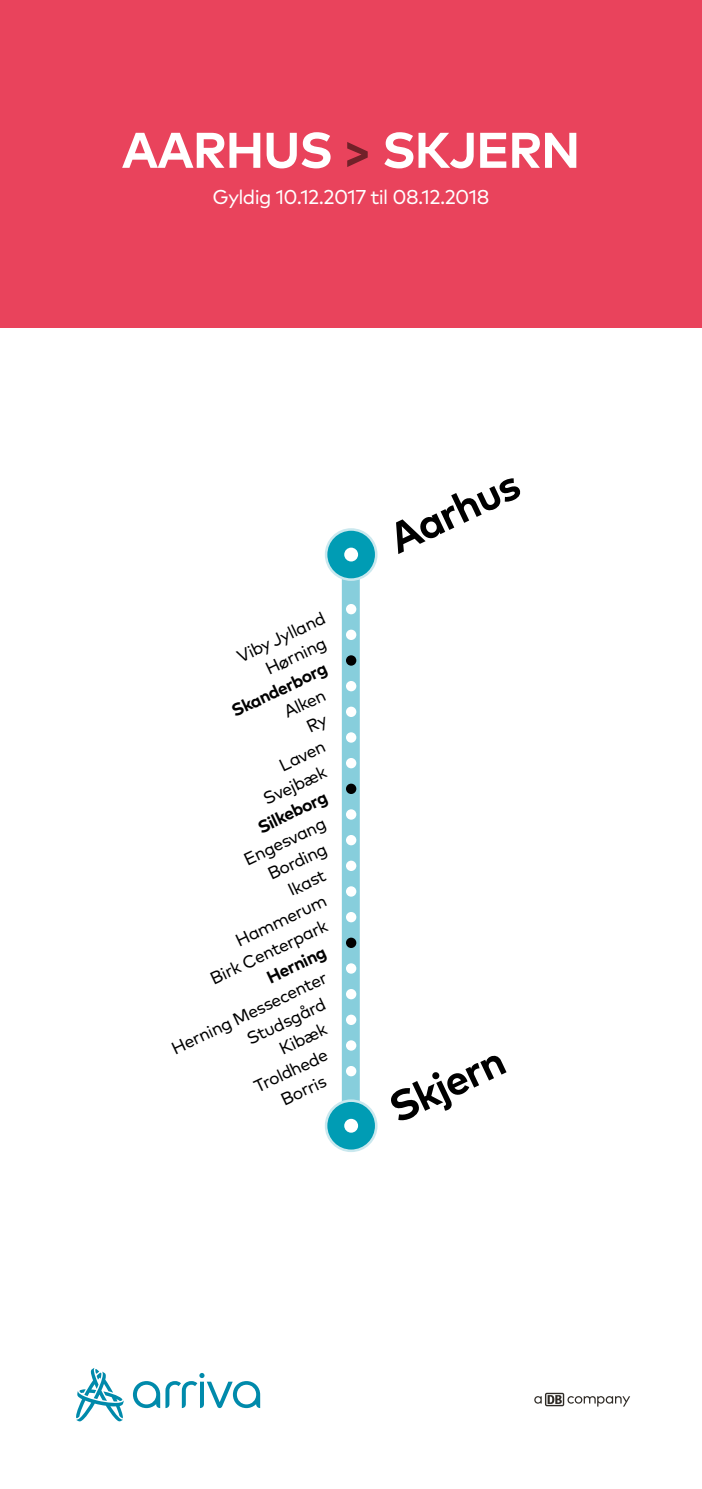
<style>
.page{position:relative;width:702px;height:1489px;background:#fff}
.page>*{position:absolute;margin:0;border:0;box-sizing:border-box;transform-origin:0 0}
.t1{font:700 50px "Mark Pro";letter-spacing:-.025em;color:#fff}
.t2{font:700 42.25px "Mark Pro";color:#000}
.t3{font:20px "Mark Pro";letter-spacing:-.03em;color:#fff}
.t4{font:17.5px/23.2px "Mark Pro";color:#000}
.t5{font:700 17.5px "Mark Pro";color:#000}
.s1{color:#712129}
</style>
<div class="page">
<div style="left:0;top:0;width:702px;height:327px;background:#e9435c"></div>
<div style="left:342px;top:563px;width:18px;height:564px;background:#87cedc"></div>
<div style="left:326px;top:1100px;width:50px;height:50px;background:#009cb4;border-radius:50%"></div>
<div style="left:325px;top:1099px;width:52px;height:52px;border:3px solid #cae8ee;border-radius:50%"></div>
<div style="left:344px;top:1118px;width:14px;height:14px;background:#fff;border-radius:50%"></div>
<div style="left:326px;top:529px;width:50px;height:50px;background:#009cb4;border-radius:50%"></div>
<div style="left:325px;top:528px;width:52px;height:53px;border:3px solid #cae8ee;border-radius:50%"></div>
<div style="left:344px;top:547px;width:14px;height:14px;background:#fff;border-radius:50%"></div>
<div style="left:346px;top:835px;width:10px;height:10px;background:#fff;border-radius:50%"></div>
<div style="left:346px;top:809px;width:10px;height:10px;background:#fff;border-radius:50%"></div>
<div style="left:346px;top:886px;width:10px;height:10px;background:#fff;border-radius:50%"></div>
<div style="left:346px;top:860px;width:10px;height:11px;background:#fff;border-radius:50%"></div>
<div style="left:346px;top:937px;width:10px;height:10px;background:#000;border-radius:50%"></div>
<div style="left:346px;top:911px;width:10px;height:11px;background:#fff;border-radius:50%"></div>
<div style="left:346px;top:988px;width:10px;height:11px;background:#fff;border-radius:50%"></div>
<div style="left:346px;top:963px;width:10px;height:10px;background:#fff;border-radius:50%"></div>
<div style="left:346px;top:1014px;width:10px;height:10px;background:#fff;border-radius:50%"></div>
<div style="left:346px;top:1040px;width:10px;height:10px;background:#fff;border-radius:50%"></div>
<div style="left:346px;top:1065px;width:10px;height:11px;background:#fff;border-radius:50%"></div>
<div style="left:346px;top:629px;width:10px;height:11px;background:#fff;border-radius:50%"></div>
<div style="left:346px;top:604px;width:10px;height:10px;background:#fff;border-radius:50%"></div>
<div style="left:346px;top:681px;width:10px;height:10px;background:#fff;border-radius:50%"></div>
<div style="left:346px;top:655px;width:10px;height:10px;background:#000;border-radius:50%"></div>
<div style="left:346px;top:732px;width:10px;height:10px;background:#fff;border-radius:50%"></div>
<div style="left:346px;top:706px;width:10px;height:11px;background:#fff;border-radius:50%"></div>
<div style="left:346px;top:783px;width:10px;height:11px;background:#000;border-radius:50%"></div>
<div style="left:346px;top:758px;width:10px;height:10px;background:#fff;border-radius:50%"></div>
<svg style="left:133px;top:1373px;width:127px;height:34px"></svg>
<svg style="left:76px;top:1368px;width:48px;height:53px"></svg>
<svg style="left:534px;top:1392px;width:96px;height:14px"></svg>
<h1 class="t1" style="left:122px;top:112px;width:460px">AARHUS <span class="s1">&gt;</span> SKJERN</h1>
<p class="t3" style="left:212px;top:181px;width:278px">Gyldig 10.12.2017 til 08.12.2018</p>
<p class="t4" style="left:251px;top:636px;width:76px;text-indent:-21px;rotate:-25deg">Viby Jylland<br>Hørning</p>
<p class="t5" style="left:227px;top:699px;width:105px;rotate:-25deg">Skanderborg</p>
<p class="t4" style="left:279px;top:700px;width:46px;rotate:-25deg">Alken</p>
<p class="t4" style="left:275px;top:754px;width:50px;rotate:-25deg">Laven</p>
<p class="t4" style="left:259px;top:787px;width:69px;rotate:-25deg">Svejbæk</p>
<p class="t5" style="left:253px;top:815px;width:76px;rotate:-25deg">Silkeborg</p>
<p class="t4" style="left:239px;top:848px;width:90px;rotate:-25deg">Engesvang</p>
<p class="t4" style="left:263px;top:862px;width:65px;rotate:-25deg">Bording</p>
<p class="t4" style="left:283px;top:878px;width:41px;rotate:-25deg">Ikast</p>
<p class="t4" style="left:231px;top:929px;width:100px;rotate:-25deg">Hammerum</p>
<p class="t4" style="left:206px;top:966px;width:129px;rotate:-25deg">Birk Centerpark</p>
<p class="t5" style="left:262px;top:965px;width:65px;rotate:-25deg">Herning</p>
<p class="t4" style="left:167px;top:1036px;width:171px;rotate:-25deg">Herning Messecenter</p>
<p class="t4" style="left:242px;top:1026px;width:87px;rotate:-25deg">Studsgård</p>
<p class="t4" style="left:275px;top:1037px;width:52px;rotate:-25deg">Kibæk</p>
<p class="t4" style="left:249px;top:1075px;width:81px;rotate:-25deg">Troldhede</p>
<p class="t4" style="left:276px;top:1088px;width:50px;rotate:-25deg">Borris</p>
<h2 class="t2" style="left:378px;top:511px;width:141px;rotate:-25deg">Aarhus</h2>
<h2 class="t2" style="left:378px;top:1080px;width:124px;rotate:-25deg">Skjern</h2>
</div>
